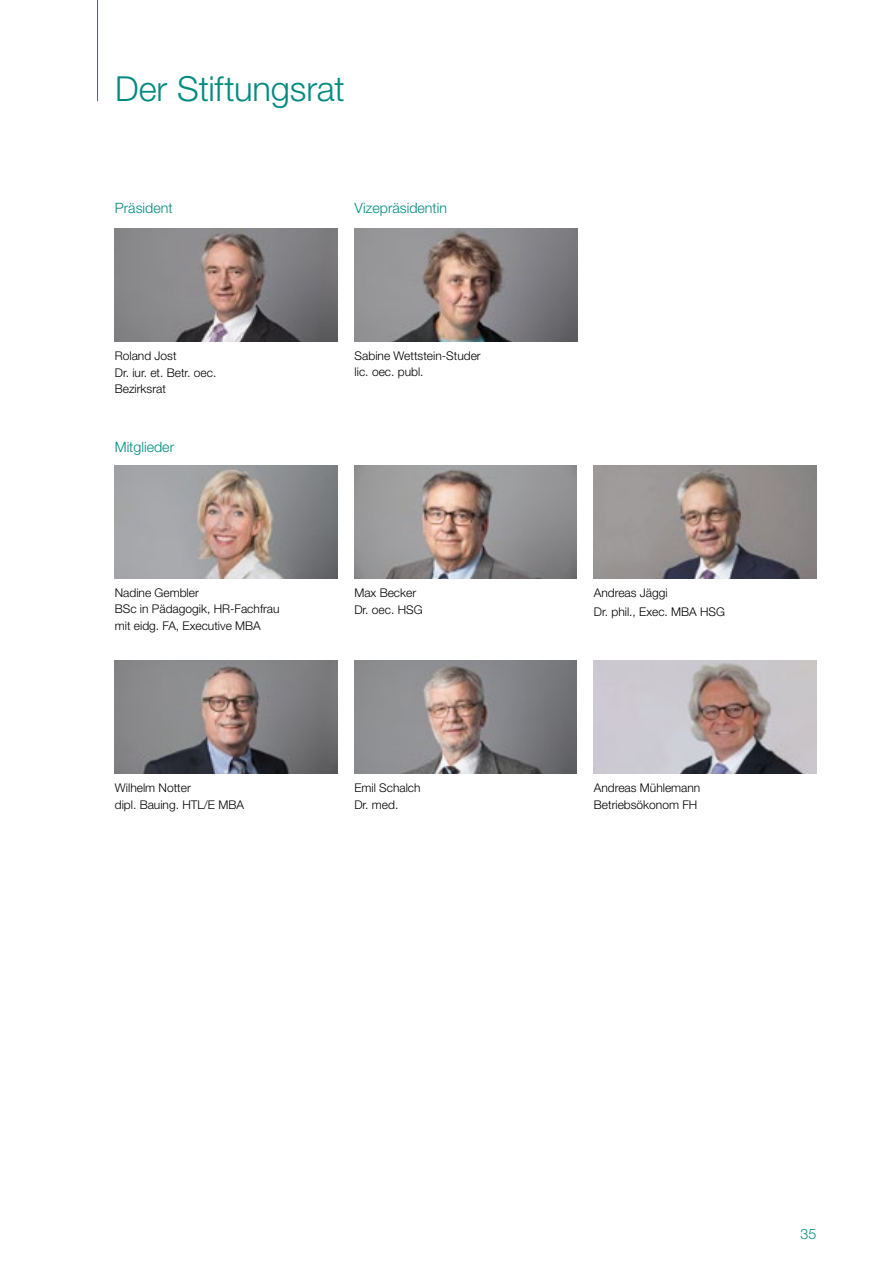
<style>
.page{position:relative;width:893px;height:1263px;background:#fff}
.page>*{position:absolute;margin:0;border:0;box-sizing:border-box;transform-origin:0 0}
.dez_Seitentitel{font:300 34.5px "Helvetica Neue LT Std";letter-spacing:-.005em;color:#008b7f}
.t1{font:300 14.25px "Helvetica Neue LT Std";color:#008b7f}
.t2{font:300 12px "Helvetica Neue LT Std";color:#000}
</style>
<div class="page">
<hr style="left:97px;top:0;width:1px;height:101px;background:#008b7f">
<img style="left:355px;top:229px;width:222px;height:112px">
<img style="left:354px;top:466px;width:223px;height:112px">
<img style="left:115px;top:229px;width:222px;height:112px">
<img style="left:115px;top:661px;width:222px;height:112px">
<img style="left:354px;top:661px;width:223px;height:112px">
<img style="left:594px;top:661px;width:222px;height:112px">
<img style="left:594px;top:465px;width:222px;height:113px">
<img style="left:115px;top:466px;width:222px;height:112px">
<p class="dez_Seitentitel" style="left:115px;top:68px;width:231px">Der Stiftungsrat</p>
<p class="t1" style="left:115px;top:199px;width:59px">Präsident</p>
<p class="t1" style="left:355px;top:199px;width:94px">Vizepräsidentin</p>
<p class="t2" style="left:115px;top:349px;width:63px">Roland Jost</p>
<p class="t2" style="left:115px;top:365px;width:103px">Dr. iur. et. Betr. oec.</p>
<p class="t2" style="left:115px;top:382px;width:53px">Bezirksrat</p>
<p class="t2" style="left:355px;top:348px;width:128px">Sabine Wettstein-Studer</p>
<p class="t2" style="left:355px;top:365px;width:70px">lic. oec. publ.</p>
<p class="t1" style="left:115px;top:438px;width:61px">Mitglieder</p>
<p class="t2" style="left:115px;top:585px;width:86px">Nadine Gembler</p>
<p class="t2" style="left:115px;top:602px;width:166px">BSc in Pädagogik, HR-Fachfrau</p>
<p class="t2" style="left:115px;top:618px;width:148px">mit eidg. FA, Executive MBA</p>
<p class="t2" style="left:354px;top:586px;width:63px">Max Becker</p>
<p class="t2" style="left:354px;top:602px;width:70px">Dr. oec. HSG</p>
<p class="t2" style="left:115px;top:781px;width:78px">Wilhelm Notter</p>
<p class="t2" style="left:115px;top:797px;width:131px">dipl. Bauing. HTL/E MBA</p>
<p class="t2" style="left:354px;top:781px;width:68px">Emil Schalch</p>
<p class="t2" style="left:354px;top:797px;width:46px">Dr. med.</p>
<p class="t2" style="left:594px;top:586px;width:75px">Andreas Jäggi</p>
<p class="t2" style="left:594px;top:604px;width:133px">Dr. phil., Exec. MBA HSG</p>
<p class="t2" style="left:594px;top:781px;width:108px">Andreas Mühlemann</p>
<p class="t2" style="left:594px;top:797px;width:105px">Betriebsökonom FH</p>
<p class="t1" style="left:801px;top:1225px;width:17px">35</p>
</div>
